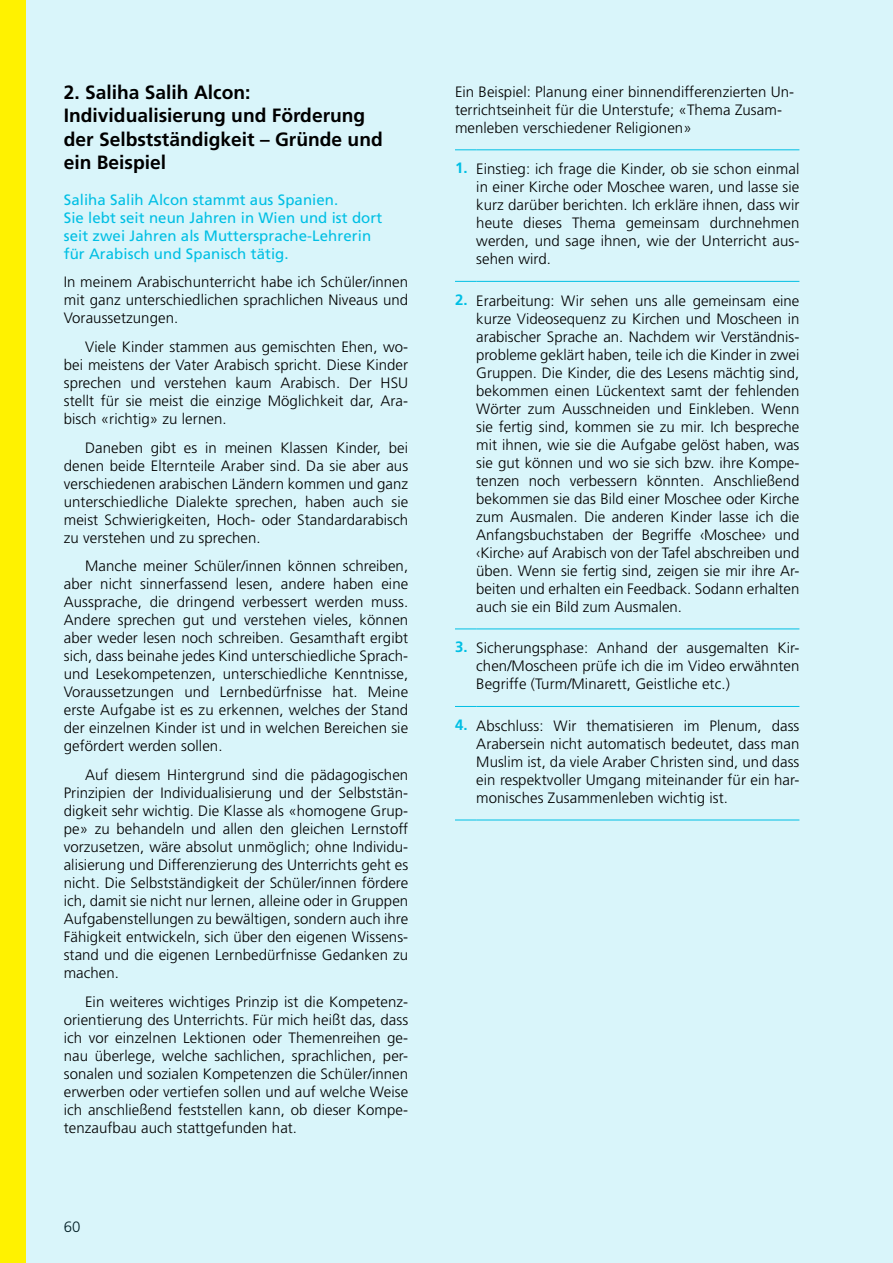
<style>
.page{position:relative;width:893px;height:1263px;background:#d9f5fa}
.page>*{position:absolute;margin:0;border:0;box-sizing:border-box;transform-origin:0 0}
.t1{font:700 19.2px/23.1px "Frutiger LT Pro";color:#000}
.t2{font:300 15px/18px "Frutiger";letter-spacing:.005em;color:#000;text-align:justify}
.t3{font:15px/18px "Frutiger LT Pro";letter-spacing:.005em;color:#00bfe4}
.s1{font-family:"Frutiger LT Pro";font-weight:700;color:#00bfe4}
</style>
<div class="page">
<svg style="left:455px;top:149px;width:21px;height:1px"></svg>
<hr style="left:476px;top:149px;width:323px;height:1px;background:#00bfe4">
<svg style="left:455px;top:281px;width:21px;height:1px"></svg>
<hr style="left:476px;top:281px;width:323px;height:1px;background:#00bfe4">
<svg style="left:455px;top:628px;width:21px;height:1px"></svg>
<hr style="left:476px;top:628px;width:323px;height:1px;background:#00bfe4">
<svg style="left:455px;top:706px;width:21px;height:1px"></svg>
<hr style="left:476px;top:706px;width:323px;height:1px;background:#00bfe4">
<svg style="left:455px;top:820px;width:21px;height:1px"></svg>
<hr style="left:476px;top:820px;width:323px;height:1px;background:#00bfe4">
<hr style="left:892px;top:0;width:1px;height:1263px;background:#00bfe4">
<div style="left:0;top:0;width:26px;height:1263px;background:#fff200"></div>
<p class="t1" style="left:64px;top:81px;width:320px">2. Saliha Salih Alcon:<br>Individualisierung und Förderung der Selbstständigkeit – Gründe und ein Beispiel</p>
<p class="t3" style="left:64px;top:190px;width:320px">Saliha Salih Alcon stammt aus Spanien.<br>Sie lebt seit neun Jahren in Wien und ist dort seit zwei Jahren als Muttersprache-Lehrerin für Arabisch und Spanisch tätig.</p>
<p class="t2" style="left:64px;top:273px;width:346px">In meinem Arabischunterricht habe ich Schüler/innen mit ganz unterschiedlichen sprachlichen Niveaus und Voraussetzungen.</p>
<p class="t2" style="left:64px;top:338px;width:346px;text-indent:21px">Viele Kinder stammen aus gemischten Ehen, wo&shy;bei meistens der Vater Arabisch spricht. Diese Kinder sprechen und verstehen kaum Arabisch. Der HSU stellt für sie meist die einzige Möglichkeit dar, Ara&shy;bisch «richtig» zu lernen.</p>
<p class="t2" style="left:64px;top:438px;width:346px;text-indent:21px">Daneben gibt es in meinen Klassen Kinder, bei denen beide Elternteile Araber sind. Da sie aber aus verschiedenen arabischen Ländern kommen und ganz unterschiedliche Dialekte sprechen, haben auch sie meist Schwierigkeiten, Hoch- oder Standardarabisch zu verstehen und zu sprechen.</p>
<p class="t2" style="left:64px;top:557px;width:346px;text-indent:21px">Manche meiner Schüler/innen können schreiben, aber nicht sinnerfassend lesen, andere haben eine Aussprache, die dringend verbessert werden muss.<br>Andere sprechen gut und verstehen vieles, können aber weder lesen noch schreiben. Gesamthaft ergibt sich, dass beinahe jedes Kind unterschiedliche Sprach&shy;und Lesekompetenzen, unterschiedliche Kenntnisse, Voraussetzungen und Lernbedürfnisse hat. Meine erste Aufgabe ist es zu erkennen, welches der Stand der einzelnen Kinder ist und in welchen Bereichen sie gefördert werden sollen.</p>
<p class="t2" style="left:64px;top:766px;width:346px;text-indent:21px">Auf diesem Hintergrund sind die pädagogischen Prinzipien der Individualisierung und der Selbststän&shy;digkeit sehr wichtig. Die Klasse als «homogene Grup&shy;pe» zu behandeln und allen den gleichen Lernstoff vorzusetzen, wäre absolut unmöglich; ohne Individu&shy;alisierung und Differenzierung des Unterrichts geht es nicht. Die Selbstständigkeit der Schüler/innen fördere ich, damit sie nicht nur lernen, alleine oder in Gruppen Aufgabenstellungen zu bewältigen, sondern auch ihre Fähigkeit entwickeln, sich über den eigenen Wissens&shy;stand und die eigenen Lernbedürfnisse Gedanken zu machen.</p>
<p class="t2" style="left:64px;top:992px;width:346px;text-indent:21px">Ein weiteres wichtiges Prinzip ist die Kompetenz&shy;orientierung des Unterrichts. Für mich heißt das, dass ich vor einzelnen Lektionen oder Themenreihen ge&shy;nau überlege, welche sachlichen, sprachlichen, per&shy;sonalen und sozialen Kompetenzen die Schüler/innen erwerben oder vertiefen sollen und auf welche Weise ich anschließend feststellen kann, ob dieser Kompe&shy;tenzaufbau auch stattgefunden hat.</p>
<p class="t2" style="left:64px;top:1218px;width:18px">60</p>
<p class="t2" style="left:455px;top:83px;width:341px;text-align:left">Ein Beispiel: Planung einer binnendifferenzierten Un&shy;terrichtseinheit für die Unterstufe; «Thema Zusam&shy;menleben verschiedener Religionen»</p>
<p class="t2" style="left:476px;top:160px;width:325px;text-indent:-21px"><span class="s1">1.</span> Einstieg: ich frage die Kinder, ob sie schon einmal in einer Kirche oder Moschee waren, und lasse sie kurz darüber berichten. Ich erkläre ihnen, dass wir heute dieses Thema gemeinsam durchnehmen werden, und sage ihnen, wie der Unterricht aus&shy;sehen wird.</p>
<p class="t2" style="left:476px;top:292px;width:325px;text-indent:-21px"><span class="s1">2.</span> Erarbeitung: Wir sehen uns alle gemeinsam eine kurze Videosequenz zu Kirchen und Moscheen in arabischer Sprache an. Nachdem wir Verständnis&shy;probleme geklärt haben, teile ich die Kinder in zwei Gruppen. Die Kinder, die des Lesens mächtig sind, bekommen einen Lückentext samt der fehlenden Wörter zum Ausschneiden und Einkleben. Wenn sie fertig sind, kommen sie zu mir. Ich bespreche mit ihnen, wie sie die Aufgabe gelöst haben, was sie gut können und wo sie sich bzw. ihre Kompe&shy;tenzen noch verbessern könnten. Anschließend bekommen sie das Bild einer Moschee oder Kirche zum Ausmalen. Die anderen Kinder lasse ich die Anfangsbuchstaben der Begriffe ‹Moschee› und ‹Kirche› auf Arabisch von der Tafel abschreiben und üben. Wenn sie fertig sind, zeigen sie mir ihre Ar&shy;beiten und erhalten ein Feedback. Sodann erhalten auch sie ein Bild zum Ausmalen.</p>
<p class="t2" style="left:476px;top:639px;width:325px;text-indent:-21px"><span class="s1">3.</span> Sicherungsphase: Anhand der ausgemalten Kir&shy;chen/Moscheen prüfe ich die im Video erwähnten Begriffe (Turm/Minarett, Geistliche etc.)</p>
<p class="t2" style="left:476px;top:717px;width:325px;text-indent:-21px"><span class="s1">4.</span> Abschluss: Wir thematisieren im Plenum, dass Arabersein nicht automatisch bedeutet, dass man Muslim ist, da viele Araber Christen sind, und dass ein respektvoller Umgang miteinander für ein har&shy;monisches Zusammenleben wichtig ist.</p>
</div>
